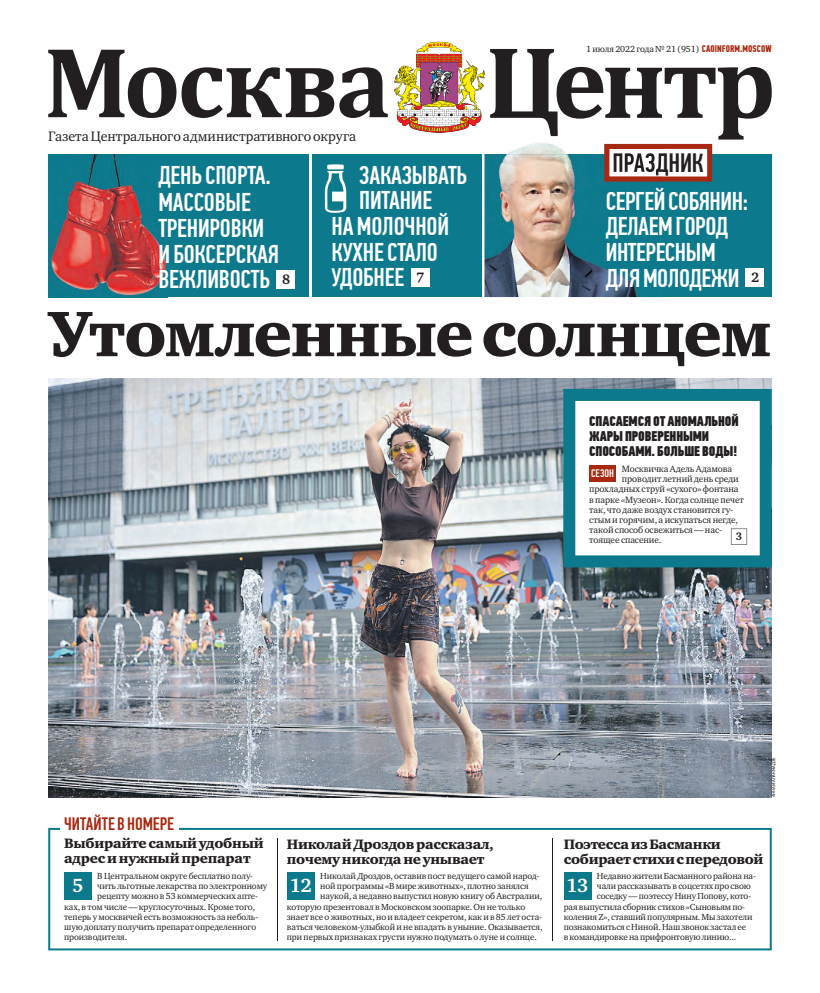
<style>
.page{position:relative;width:820px;height:993px;background:#fff}
.page>*{position:absolute;margin:0;border:0;box-sizing:border-box;transform-origin:0 0}
.t1{font:65.8px "Charter ITC Black";letter-spacing:-.02em;color:#231f20}
.t2{font:500 26.5px "PF Din Text Comp Pro";letter-spacing:-.01em;color:#231f20}
.t3{font:500 25.7px/26.2px "PF Din Text Comp Pro";letter-spacing:-.01em;color:#fff}
.t4{font:700 19.5px "Charter ITC";color:#fff}
.t5{font:500 18px "PF Din Text Comp Pro";color:#a82811}
.t6{font:14px/15px "Charter ITC Black";letter-spacing:-.02em;color:#231f20}
.t7{font:14px/15px "PF Din Text Comp Pro X Black";letter-spacing:-.01em;color:#231f20}
.t8{font:14px "Charter ITC";letter-spacing:.005em;color:#231f20}
.t9{font:700 11.1px "Charter ITC";color:#231f20}
.t10{font:500 11px "PF Din Text Comp Pro";color:#fff}
.t11{font:9.3px "Charter ITC";letter-spacing:-.01em;color:#231f20}
.t12{font:9px "Charter ITC";letter-spacing:-.01em;color:#231f20}
.t13{font:4.5px "PF Din Text Pro";color:#231f20}
.s1{font-family:"PF Din Text Comp Pro";font-weight:700;font-size:9.7px;color:#a82811}
</style>
<div class="page">
<div style="left:48px;top:154px;width:723px;height:143px;background:#0c7a8c"></div>
<svg style="left:48px;top:50px;width:339px;height:68px"></svg>
<img style="left:48px;top:378px;width:723px;height:419px">
<div style="left:410px;top:268px;width:19px;height:18px;background:#fff"></div>
<hr style="left:309px;top:154px;width:2px;height:147px;background:#fff">
<hr style="left:482px;top:150px;width:2px;height:151px;background:#fff">
<svg style="left:563px;top:389px;width:208px;height:178px"></svg>
<svg style="left:730px;top:528px;width:16px;height:16px"></svg>
<div style="left:589px;top:465px;width:27px;height:16px;background:#a82811"></div>
<img style="left:51px;top:154px;width:117px;height:142px">
<div style="left:276px;top:270px;width:19px;height:18px;background:#fff"></div>
<svg style="left:48px;top:827px;width:723px;height:123px"></svg>
<div style="left:64px;top:871px;width:28px;height:28px;background:#0c7a8c"></div>
<div style="left:60px;top:813px;width:119px;height:21px;background:#fff"></div>
<hr style="left:277px;top:837px;width:1px;height:102px;background:#231f20">
<hr style="left:552px;top:837px;width:1px;height:102px;background:#231f20">
<div style="left:563px;top:871px;width:28px;height:28px;background:#0c7a8c"></div>
<div style="left:287px;top:871px;width:27px;height:28px;background:#0c7a8c"></div>
<img style="left:484px;top:181px;width:178px;height:116px">
<svg style="left:394px;top:42px;width:377px;height:139px"></svg>
<img style="left:604px;top:144px;width:58px;height:37px">
<img style="left:613px;top:153px;width:49px;height:22px">
<div style="left:745px;top:268px;width:18px;height:18px;background:#fff"></div>
<svg style="left:325px;top:164px;width:21px;height:49px"></svg>
<div style="left:332px;top:191px;width:13px;height:10px;background:#fff"></div>
<h3 class="t8" style="left:48px;top:127px;width:309px">Газета Центрального административного округа</h3>
<h3 class="t3" style="left:158px;top:164px;width:133px">ДЕНЬ СПОРТА.<br>МАССОВЫЕ<br>ТРЕНИРОВКИ<br>И БОКСЕРСКАЯ<br>ВЕЖЛИВОСТЬ <sup>8</sup></h3>
<h3 class="t3" style="left:359px;top:164px;width:109px">ЗАКАЗЫВАТЬ</h3>
<h3 class="t3" style="left:359px;top:190px;width:74px">ПИТАНИЕ</h3>
<h3 class="t3" style="left:331px;top:215px;width:119px">НАМОЛОЧНОЙ</h3>
<h3 class="t3" style="left:331px;top:241px;width:108px">КУХНЕ СТАЛО</h3>
<h3 class="t3" style="left:331px;top:267px;width:94px">УДОБНЕЕ <sup>7</sup></h3>
<p class="t12" style="left:586px;top:43px;width:187px">1 июля 2022 года № 21 (951) <span class="s1">CAOINFORM.MOSCOW</span></p>
<h2 class="t2" style="left:612px;top:152px;width:93px">ПРАЗДНИК</h2>
<h3 class="t3" style="left:605px;top:190px;width:155px;line-height:25.7px">СЕРГЕЙСОБЯНИН:<br>ДЕЛАЕМГОРОД<br>ИНТЕРЕСНЫМ<br>ДЛЯМОЛОДЕЖИ <sup>2</sup></h3>
<h1 class="t1" style="left:48px;top:293px;width:724px">Утомленные солнцем</h1>
<h3 class="t7" style="left:589px;top:415px;width:151px">СПАСАЕМСЯ ОТ АНОМАЛЬНОЙ<br>ЖАРЫ ПРОВЕРЕННЫМИ<br>СПОСОБАМИ. БОЛЬШЕ ВОДЫ!</h3>
<p class="t11" style="left:621px;top:463px;width:112px">Москвичка Адель Адамова</p>
<p class="t11" style="left:621px;top:473px;width:118px">проводит летний день среди</p>
<p class="t11" style="left:589px;top:483px;width:151px">прохладных струй «сухого» фонтана</p>
<p class="t11" style="left:589px;top:493px;width:156px">в парке «Музеон». Когда солнце печет</p>
<p class="t11" style="left:589px;top:503px;width:145px">так, что даже воздух становится гу-</p>
<p class="t11" style="left:589px;top:514px;width:150px">стым и горячим, а искупаться негде,</p>
<p class="t11" style="left:589px;top:524px;width:134px">такой способ освежиться — нас-</p>
<p class="t11" style="left:589px;top:534px;width:74px">то ящее спасение.</p>
<p class="t10" style="left:591px;top:468px;width:24px">СЕЗОН</p>
<p class="t9" style="left:735px;top:529px;width:8px">3</p>
<h3 class="t5" style="left:64px;top:816px;width:111px">ЧИТАЙТЕ В НОМЕРЕ</h3>
<h3 class="t6" style="left:64px;top:835px;width:201px">Выбирайте самый удобный адрес и нужный препарат</h3>
<p class="t12" style="left:97px;top:870px;width:157px">В Центральном округе бесплатно полу-</p>
<p class="t12" style="left:97px;top:880px;width:171px">чить льготные лекарства по электронному</p>
<p class="t12" style="left:97px;top:890px;width:162px">рецепту можно в 53 коммерческих апте-</p>
<p class="t12" style="left:64px;top:900px;width:192px">ках, в том числе — круглосуточных. Кроме того,</p>
<p class="t12" style="left:64px;top:910px;width:195px">теперь у москвичей есть возможность за неболь-</p>
<p class="t12" style="left:64px;top:920px;width:193px">шую доплату получить препарат определенного</p>
<p class="t12" style="left:64px;top:931px;width:65px">производителя.</p>
<h3 class="t4" style="left:72px;top:873px;width:13px">5</h3>
<h3 class="t6" style="left:287px;top:836px;width:208px">Николай Дроздов рассказал, почему никогда не унывает</h3>
<p class="t12" style="left:320px;top:870px;width:221px">Николай Дроздов, оставив пост ведущего самой народ-</p>
<p class="t12" style="left:320px;top:880px;width:210px">ной программы «В мире животных», плотно занялся</p>
<p class="t12" style="left:320px;top:890px;width:223px">наукой, а недавно выпустил новую книгу об Австралии,</p>
<p class="t12" style="left:287px;top:900px;width:240px">которую презентовал в Московском зоопарке. Он не только</p>
<p class="t12" style="left:287px;top:910px;width:256px">знает все о животных, но и владеет секретом, как и в 85 лет оста-</p>
<p class="t12" style="left:287px;top:920px;width:257px">ваться человеком-улыбкой и не впадать в уныние. Оказывается,</p>
<p class="t12" style="left:287px;top:931px;width:251px">при первых признаках грусти нужно подумать о луне и солнце.</p>
<h3 class="t4" style="left:290px;top:873px;width:23px">12</h3>
<p class="t13" style="left:771px;top:797px;width:42px;rotate:-90deg">АННА МАЛАКМАДЗЕ</p>
<h3 class="t6" style="left:563px;top:836px;width:201px">Поэтесса из Басманки собирает стихи с передовой</h3>
<p class="t12" style="left:596px;top:870px;width:160px">Недавно жители Басманного района на-</p>
<p class="t12" style="left:596px;top:880px;width:155px">чали рассказывать в соцсетях про свою</p>
<p class="t12" style="left:596px;top:890px;width:156px">соседку — поэтессу Нину Попову, кото-</p>
<p class="t12" style="left:563px;top:900px;width:183px">рая выпустила сборник стихов «Сыновьям по-</p>
<p class="t12" style="left:563px;top:910px;width:190px">коления Z», ставший популярным. Мы захотели</p>
<p class="t12" style="left:563px;top:920px;width:184px">познакомиться с Ниной. Наш звонок застал ее</p>
<p class="t12" style="left:563px;top:931px;width:174px">в командировке на прифронтовую линию...</p>
<h3 class="t4" style="left:566px;top:873px;width:23px">13</h3>
</div>
